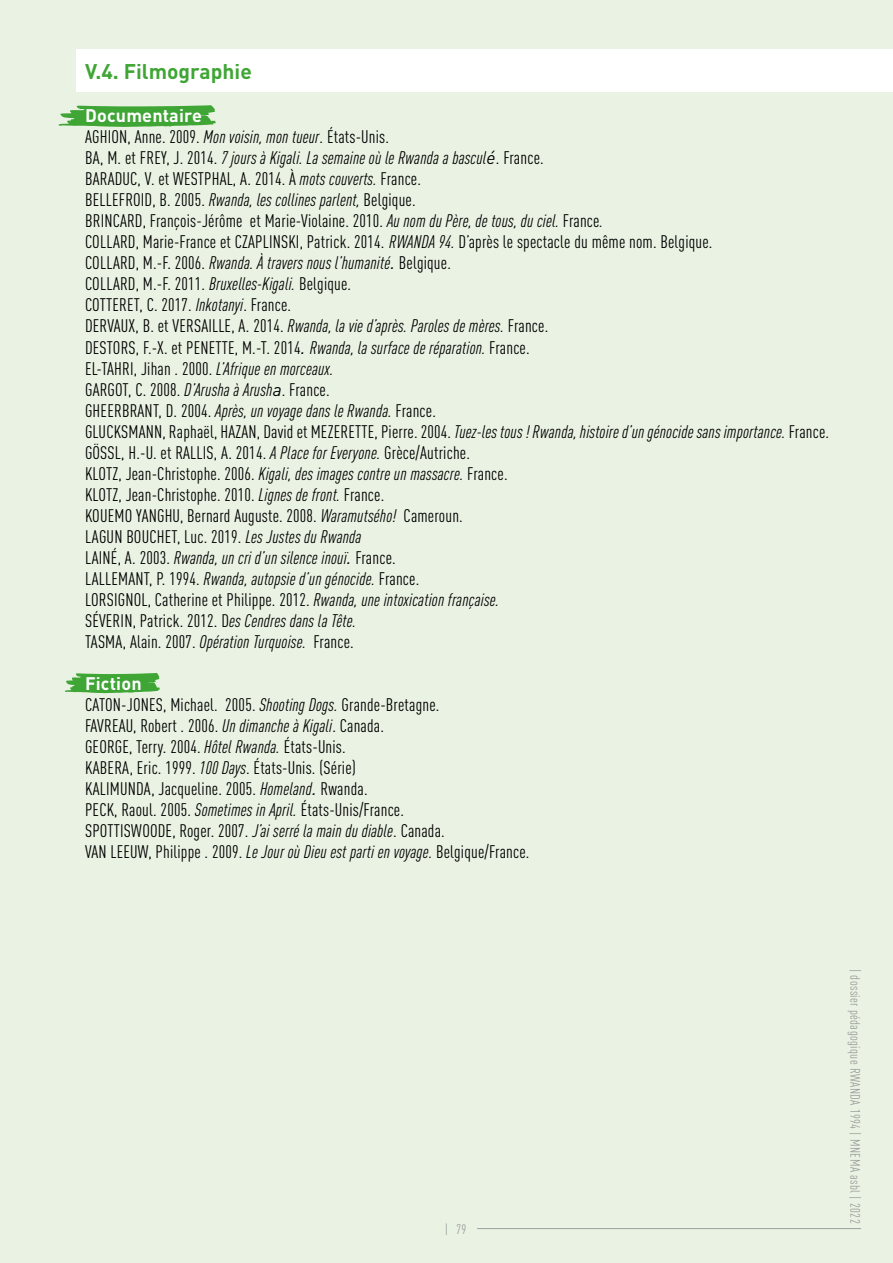
<style>
.page{position:relative;width:893px;height:1263px;background:#eaf3e3}
.page>*{position:absolute;margin:0;border:0;box-sizing:border-box;transform-origin:0 0}
.t1{font:700 21px "DIN Pro";color:#3fa535}
.t2{font:condensed 18px/21px "DIN Pro";letter-spacing:.01em;color:#000}
.t3{font:condensed 13.5px "DIN Pro";letter-spacing:.025em;color:#9d9d9c}
.s1{font-weight:700;font-stretch:normal;color:#fff}
.s2{font-style:italic}
.s3{font-style:italic;font-stretch:normal}
</style>
<div class="page">
<div style="left:77px;top:50px;width:816px;height:42px;background:#fff"></div>
<svg style="left:58px;top:105px;width:158px;height:22px;background:#5db354"></svg>
<svg style="left:65px;top:673px;width:95px;height:20px;background:#5ab150"></svg>
<hr style="left:477px;top:1228px;width:384px;height:1px;background:#9d9d9c">
<p class="t1" style="left:85px;top:54px;width:168px">V.4. Filmographie</p>
<p class="t2" style="left:85px;top:104px;width:746px"><span class="s1">Documentaire<br></span>AGHION, Anne. 2009. <span class="s2">Mon voisin, mon tueur</span>. États-Unis.<br>BA, M. et FREY, J. 2014. <span class="s2">7 jours à Kigali. La semaine où le Rwanda a bascul</span><span class="s3">é</span>. France.<br>BARADUC, V. et WESTPHAL, A. 2014. À <span class="s2">mots couverts.</span> France.<br>BELLEFROID, B. 2005. <span class="s2">Rwanda, les collines parlent,</span> Belgique.<br>BRINCARD, François-Jérôme et Marie-Violaine. 2010. <span class="s2">Au nom du Père, de tous, du ciel.</span> France<span class="s2">.<br></span>COLLARD, Marie-France et CZAPLINSKI, Patrick. 2014. <span class="s2">RWANDA 94.</span> D’après le spectacle du même nom. Belgique.<br>COLLARD, M.-F. 2006. <span class="s2">Rwanda. À travers nous l’humanité</span><span class="s3">.</span> Belgique.<br>COLLARD, M.-F. 2011. <span class="s2">Bruxelles-Kigali.</span> Belgique.<br>COTTERET, C. 2017. <span class="s2">Inkotanyi</span>. France.<br>DERVAUX, B. et VERSAILLE, A. 2014. <span class="s2">Rwanda, la vie d’après. Paroles de mères.</span> France.<br>DESTORS, F.-X. et PENETTE, M.-T. 2014<span class="s3">.</span> <span class="s2">Rwanda, la surface de réparation.</span> France.<br>EL-TAHRI, Jihan . 2000. <span class="s2">L’Afrique en morceaux.<br></span>GARGOT, C. 2008. <span class="s2">D’Arusha à Arush</span><span class="s3">a</span>. France.<br>GHEERBRANT, D. 2004. <span class="s2">Après, un voyage dans le Rwanda.</span> France.<br>GLUCKSMANN, Raphaël, HAZAN, David et MEZERETTE, Pierre. 2004. <span class="s2">Tuez-les tous ! Rwanda, histoire d’un génocide sans importance.</span> France.<br>GÖSSL, H.-U. et RALLIS, A. 2014. <span class="s2">A Place for Everyone.</span> Grèce/Autriche.<br>KLOTZ, Jean-Christophe. 2006. <span class="s2">Kigali, des images contre un massacre.</span> France.<br>KLOTZ, Jean-Christophe. 2010. <span class="s2">Lignes de front.</span> France.<br>KOUEMO YANGHU, Bernard Auguste. 2008. <span class="s2">Waramutsého!</span> Cameroun.<br>LAGUN BOUCHET, Luc. 2019. <span class="s2">Les Justes du Rwanda<br></span>LAINÉ, A. 2003. <span class="s2">Rwanda, un cri d’un silence inouï</span><span class="s3">.</span> France.<br>LALLEMANT, P. 1994. <span class="s2">Rwanda, autopsie d’un génocide.</span> France.<br>LORSIGNOL, Catherine et Philippe. 2012. <span class="s2">Rwanda, une intoxication française.<br></span>SÉVERIN, Patrick. 2012. D<span class="s2">es Cendres dans la Tête.<br></span>TASMA, Alain. 2007. <span class="s2">Opération Turquoise.</span> France.</p>
<p class="t2" style="left:85px;top:671px;width:446px"><span class="s1">Fiction<br></span>CATON-JONES, Michael. 2005. <span class="s2">Shooting Dogs.</span> Grande-Bretagne.<br>FAVREAU, Robert . 2006. <span class="s2">Un dimanche à Kigali</span>. Canada.<br>GEORGE, Terry. 2004. <span class="s2">Hôtel Rwanda.</span> États-Unis.<br>KABERA, Eric. 1999. <span class="s2">100 Days</span>. États-Unis. (Série)<br>KALIMUNDA, Jacqueline. 2005. <span class="s2">Homeland</span><span class="s3">.</span> Rwanda.<br>PECK, Raoul. 2005. <span class="s2">Sometimes in April.</span> États-Unis/France.<br>SPOTTISWOODE, Roger. 2007. <span class="s2">J’ai serré la main du diable</span>. Canada.<br>VAN LEEUW, Philippe . 2009. <span class="s2">Le Jour où Dieu est parti en voyage.</span> Belgique/France.</p>
<p class="t3" style="left:445px;top:1219px;width:23px">| 79</p>
<p class="t3" style="left:865px;top:969px;width:256px;rotate:90deg">| dossier pédagogique RWANDA 1994 | MNEMA asbl | 2022</p>
</div>
